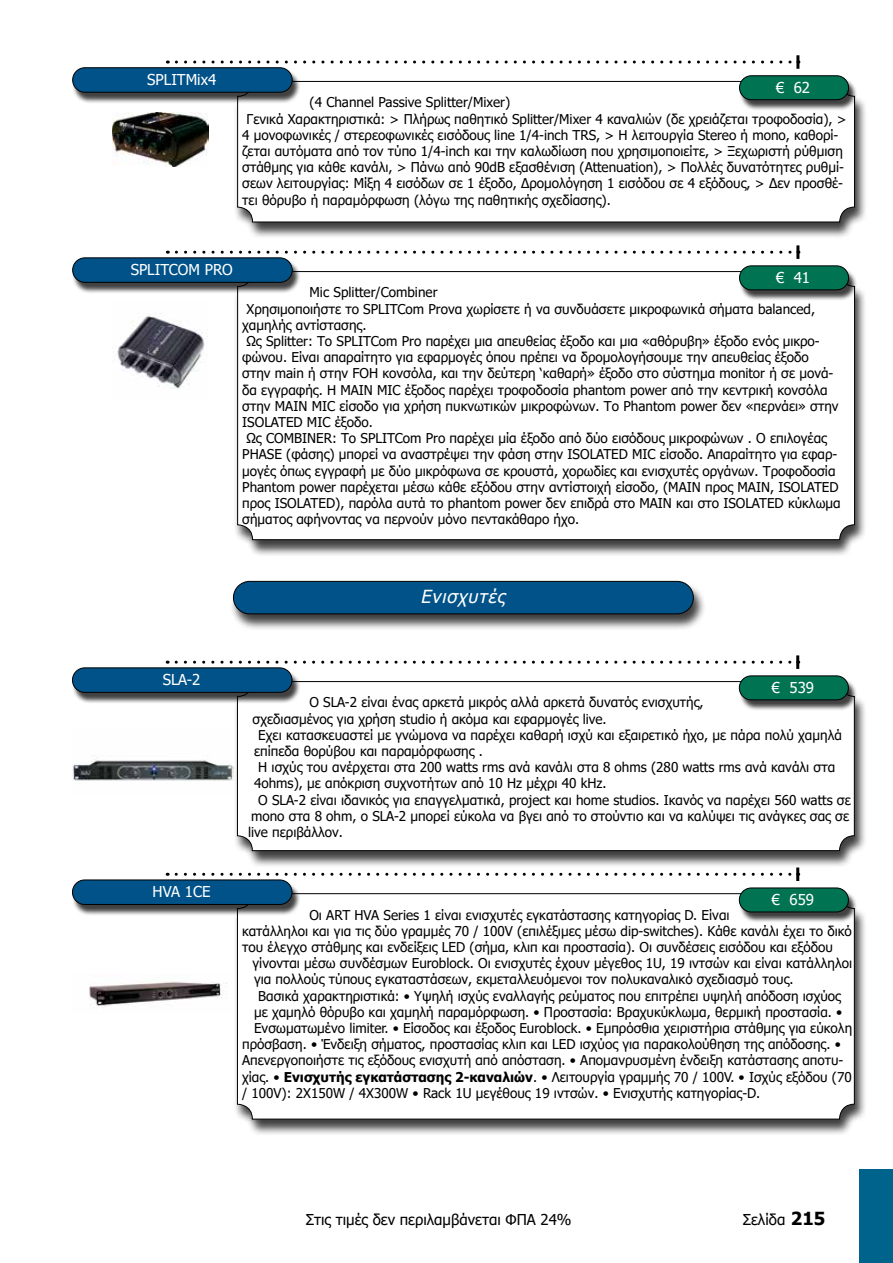
<style>
.page{position:relative;width:893px;height:1263px;background:#fff}
.page>*{position:absolute;margin:0;border:0;box-sizing:border-box;transform-origin:0 0}
.t1{font:italic 18px "Tahoma";color:#fff}
.t2{font:15px "Tahoma";color:#fff}
.t3{font:15px "Tahoma";color:#000}
.t4{font:13.5px/16.2px "Tahoma";color:#000}
.s1{font-weight:700}
.s2{font-weight:700;font-size:18px}
</style>
<div class="page">
<div style="left:859px;top:1169px;width:34px;height:94px;background:#00638c"></div>
<svg style="left:176px;top:61px;width:616px;height:3px"></svg>
<hr style="left:796px;top:55px;width:3px;height:14px;background:#000">
<div style="left:233px;top:81px;width:634px;height:158px;background:#000;opacity:.75"></div>
<div style="left:238px;top:81px;width:616px;height:141px;background:#fff;border-radius:15px"></div>
<div style="left:237px;top:81px;width:618px;height:141px;border:1px solid #000;border-radius:15px"></div>
<div style="left:739px;top:77px;width:118px;height:34px;background:#000;opacity:.75"></div>
<div style="left:739px;top:76px;width:110px;height:24px;background:#007452;border-radius:12px"></div>
<div style="left:739px;top:75px;width:110px;height:25px;border:1px solid #000;border-radius:12px"></div>
<div style="left:72px;top:69px;width:229px;height:35px;background:#000;opacity:.75"></div>
<div style="left:73px;top:68px;width:219px;height:24px;background:#005289;border-radius:12px"></div>
<div style="left:72px;top:67px;width:221px;height:26px;border:1px solid #000;border-radius:12px"></div>
<img style="left:113px;top:113px;width:96px;height:53px">
<svg style="left:176px;top:661px;width:616px;height:3px"></svg>
<hr style="left:796px;top:655px;width:3px;height:14px;background:#000">
<div style="left:233px;top:682px;width:634px;height:186px;background:#000;opacity:.75"></div>
<div style="left:237px;top:681px;width:617px;height:170px;background:#fff;border-radius:15px"></div>
<div style="left:237px;top:681px;width:618px;height:170px;border:1px solid #000;border-radius:15px"></div>
<div style="left:739px;top:677px;width:118px;height:34px;background:#000;opacity:.75"></div>
<div style="left:739px;top:676px;width:109px;height:24px;background:#007452;border-radius:12px"></div>
<div style="left:739px;top:675px;width:110px;height:25px;border:1px solid #000;border-radius:12px"></div>
<div style="left:72px;top:669px;width:229px;height:35px;background:#000;opacity:.75"></div>
<div style="left:72px;top:668px;width:220px;height:24px;background:#005289;border-radius:12px"></div>
<div style="left:72px;top:667px;width:220px;height:26px;border:1px solid #000;border-radius:12px"></div>
<img style="left:72px;top:757px;width:161px;height:24px">
<svg style="left:176px;top:873px;width:616px;height:3px"></svg>
<hr style="left:796px;top:867px;width:3px;height:14px;background:#000">
<div style="left:233px;top:894px;width:634px;height:242px;background:#000;opacity:.75"></div>
<div style="left:237px;top:894px;width:617px;height:225px;background:#fff;border-radius:15px"></div>
<div style="left:237px;top:893px;width:618px;height:226px;border:1px solid #000;border-radius:15px"></div>
<div style="left:739px;top:889px;width:118px;height:34px;background:#000;opacity:.75"></div>
<div style="left:739px;top:888px;width:109px;height:24px;background:#007452;border-radius:12px"></div>
<div style="left:739px;top:887px;width:110px;height:25px;border:1px solid #000;border-radius:12px"></div>
<div style="left:72px;top:881px;width:229px;height:35px;background:#000;opacity:.75"></div>
<div style="left:72px;top:880px;width:220px;height:24px;background:#005289;border-radius:12px"></div>
<div style="left:72px;top:879px;width:220px;height:26px;border:1px solid #000;border-radius:12px"></div>
<img style="left:89px;top:974px;width:145px;height:39px">
<svg style="left:176px;top:251px;width:616px;height:3px"></svg>
<hr style="left:796px;top:245px;width:3px;height:14px;background:#000">
<div style="left:233px;top:272px;width:634px;height:285px;background:#000;opacity:.75"></div>
<div style="left:238px;top:272px;width:616px;height:268px;background:#fff;border-radius:15px"></div>
<div style="left:739px;top:267px;width:118px;height:34px;background:#000;opacity:.75"></div>
<div style="left:739px;top:266px;width:110px;height:24px;background:#007452;border-radius:12px"></div>
<div style="left:739px;top:265px;width:110px;height:25px;border:1px solid #000;border-radius:12px"></div>
<div style="left:72px;top:259px;width:229px;height:35px;background:#000;opacity:.75"></div>
<div style="left:73px;top:258px;width:219px;height:24px;background:#005289;border-radius:12px"></div>
<div style="left:72px;top:257px;width:221px;height:26px;border:1px solid #000;border-radius:12px"></div>
<img style="left:117px;top:313px;width:91px;height:76px">
<div style="left:229px;top:581px;width:477px;height:50px;background:#000;opacity:.75"></div>
<div style="left:233px;top:581px;width:460px;height:33px;background:#005289;border-radius:16px"></div>
<div style="left:233px;top:581px;width:461px;height:33px;border:1px solid #000;border-radius:16px"></div>
<p class="t2" style="left:147px;top:70px;width:71px">SPLITMix4</p>
<p class="t2" style="left:776px;top:78px;width:35px">€ 62</p>
<p class="t4" style="left:310px;top:95px;width:202px">(4 Channel Passive Splitter/Mixer)</p>
<p class="t4" style="left:246px;top:111px;width:602px">Γενικά Χαρακτηριστικά: &gt; Πλήρως παθητικό Splitter/Mixer 4 καναλιών (δε χρειάζεται τροφοδοσία), &gt;</p>
<p class="t4" style="left:242px;top:127px;width:598px">4 μονοφωνικές / στερεοφωνικές εισόδους line 1/4-inch TRS, &gt; Η λειτουργία Stereo ή mono, καθορί-</p>
<p class="t4" style="left:242px;top:144px;width:602px">ζεται αυτόματα από τον τύπο 1/4-inch και την καλωδίωση που χρησιμοποιείτε, &gt; Ξεχωριστή ρύθμιση</p>
<p class="t4" style="left:242px;top:160px;width:603px">στάθμης για κάθε κανάλι, &gt; Πάνω από 90dB εξασθένιση (Attenuation), &gt; Πολλές δυνατότητες ρυθμί-</p>
<p class="t4" style="left:242px;top:176px;width:602px">σεων λειτουργίας: Μίξη 4 εισόδων σε 1 έξοδο, Δρομολόγηση 1 εισόδου σε 4 εξόδους, &gt; Δεν προσθέ-</p>
<p class="t4" style="left:242px;top:192px;width:370px">τει θόρυβο ή παραμόρφωση (λόγω της παθητικής σχεδίασης).</p>
<p class="t2" style="left:131px;top:260px;width:104px">SPLITCOM PRO</p>
<p class="t2" style="left:776px;top:268px;width:35px">€ 41</p>
<p class="t4" style="left:310px;top:285px;width:129px">Mic Splitter/Combiner</p>
<p class="t4" style="left:246px;top:301px;width:570px">Χρησιμοποιήστε το SPLITCom Proνα χωρίσετε ή να συνδυάσετε μικροφωνικά σήματα balanced,</p>
<p class="t4" style="left:242px;top:318px;width:126px">χαμηλής αντίστασης.</p>
<p class="t4" style="left:246px;top:334px;width:575px">Ως Splitter: Το SPLITCom Pro παρέχει μια απευθείας έξοδο και μια «αθόρυβη» έξοδο ενός μικρο-</p>
<p class="t4" style="left:242px;top:350px;width:568px">φώνου. Είναι απαραίτητο για εφαρμογές όπου πρέπει να δρομολογήσουμε την απευθείας έξοδο</p>
<p class="t4" style="left:242px;top:366px;width:593px">στην main ή στην FOH κονσόλα, και την δεύτερη ‘καθαρή» έξοδο στο σύστημα monitor ή σε μονά-</p>
<p class="t4" style="left:242px;top:382px;width:587px">δα εγγραφής. Η MAIN MIC έξοδος παρέχει τροφοδοσία phantom power από την κεντρική κονσόλα</p>
<p class="t4" style="left:242px;top:399px;width:598px">στην MAIN MIC είσοδο για χρήση πυκνωτικών μικροφώνων. Το Phantom power δεν «περνάει» στην</p>
<p class="t4" style="left:242px;top:415px;width:132px">ISOLATED MIC έξοδο.</p>
<p class="t4" style="left:246px;top:431px;width:582px">Ως COMBINER: Το SPLITCom Pro παρέχει μία έξοδο από δύο εισόδους μικροφώνων . Ο επιλογέας</p>
<p class="t4" style="left:242px;top:447px;width:596px">PHASE (φάσης) μπορεί να αναστρέψει την φάση στην ISOLATED MIC είσοδο. Απαραίτητο για εφαρ-</p>
<p class="t4" style="left:242px;top:463px;width:595px">μογές όπως εγγραφή με δύο μικρόφωνα σε κρουστά, χορωδίες και ενισχυτές οργάνων. Τροφοδοσία</p>
<p class="t4" style="left:242px;top:480px;width:598px">Phantom power παρέχεται μέσω κάθε εξόδου στην αντίστοιχή είσοδο, (MAIN προς MAIN, ISOLATED</p>
<p class="t4" style="left:242px;top:496px;width:600px">προς ISOLATED), παρόλα αυτά το phantom power δεν επιδρά στο MAIN και στο ISOLATED κύκλωμα</p>
<p class="t4" style="left:242px;top:512px;width:338px">σήματος αφήνοντας να περνούν μόνο πεντακάθαρο ήχο.</p>
<h1 class="t1" style="left:420px;top:584px;width:91px">Ενισχυτές</h1>
<p class="t2" style="left:163px;top:670px;width:39px">SLA-2</p>
<p class="t2" style="left:153px;top:882px;width:59px">HVA 1CE</p>
<p class="t2" style="left:772px;top:678px;width:44px">€ 539</p>
<p class="t4" style="left:309px;top:695px;width:396px">Ο SLA-2 είναι ένας αρκετά μικρός αλλά αρκετά δυνατός ενισχυτής,</p>
<p class="t4" style="left:253px;top:711px;width:355px">σχεδιασμένος για χρήση studio ή ακόμα και εφαρμογές live.</p>
<p class="t4" style="left:258px;top:728px;width:585px">Εχει κατασκευαστεί με γνώμονα να παρέχει καθαρή ισχύ και εξαιρετικό ήχο, με πάρα πολύ χαμηλά</p>
<p class="t4" style="left:254px;top:744px;width:230px">επίπεδα θορύβου και παραμόρφωσης .</p>
<p class="t4" style="left:258px;top:760px;width:578px">Η ισχύς του ανέρχεται στα 200 watts rms ανά κανάλι στα 8 ohms (280 watts rms ανά κανάλι στα</p>
<p class="t4" style="left:254px;top:776px;width:354px">4ohms), με απόκριση συχνοτήτων από 10 Hz μέχρι 40 kHz.</p>
<p class="t4" style="left:258px;top:792px;width:594px">O SLA-2 είναι ιδανικός για επαγγελματικά, project και home studios. Ικανός να παρέχει 560 watts σε</p>
<p class="t4" style="left:251px;top:809px;width:600px">mono στα 8 ohm, ο SLA-2 μπορεί εύκολα να βγει από το στούντιο και να καλύψει τις ανάγκες σας σε</p>
<p class="t4" style="left:248px;top:825px;width:96px">live περιβάλλον.</p>
<p class="t2" style="left:772px;top:890px;width:44px">€ 659</p>
<p class="t4" style="left:242px;top:907px;width:611px;text-indent:67px">Οι ART HVA Series 1 είναι ενισχυτές εγκατάστασης κατηγορίας D. Είναι<br>κατάλληλοι και για τις δύο γραμμές 70 / 100V (επιλέξιμες μέσω dip-switches). Κάθε κανάλι έχει το δικό του έλεγχο στάθμης και ενδείξεις LED (σήμα, κλιπ και προστασία). Οι συνδέσεις εισόδου και εξόδου</p>
<p class="t4" style="left:253px;top:956px;width:601px">γίνονται μέσω συνδέσμων Euroblock. Οι ενισχυτές έχουν μέγεθος 1U, 19 ιντσών και είναι κατάλληλοι</p>
<p class="t4" style="left:254px;top:972px;width:541px">για πολλούς τύπους εγκαταστάσεων, εκμεταλλευόμενοι τον πολυκαναλικό σχεδιασμό τους.</p>
<p class="t4" style="left:258px;top:988px;width:584px">Βασικά χαρακτηριστικά: • Υψηλή ισχύς εναλλαγής ρεύματος που επιτρέπει υψηλή απόδοση ισχύος</p>
<p class="t4" style="left:254px;top:1004px;width:590px">με χαμηλό θόρυβο και χαμηλή παραμόρφωση. • Προστασία: Βραχυκύκλωμα, θερμική προστασία. •</p>
<p class="t4" style="left:254px;top:1021px;width:600px">Ενσωματωμένο limiter. • Είσοδος και έξοδος Euroblock. • Εμπρόσθια χειριστήρια στάθμης για εύκολη</p>
<p class="t4" style="left:242px;top:1037px;width:600px">πρόσβαση. • Ένδειξη σήματος, προστασίας κλιπ και LED ισχύος για παρακολούθηση της απόδοσης. •</p>
<p class="t4" style="left:242px;top:1053px;width:603px">Απενεργοποιήστε τις εξόδους ενισχυτή από απόσταση. • Απομανρυσμένη ένδειξη κατάστασης αποτυ-</p>
<p class="t4" style="left:242px;top:1069px;width:611px">χίας. • <span class="s1">Ενισχυτής εγκατάστασης 2-καναλιών</span>. • Λειτουργία γραμμής 70 / 100V. • Ισχύς εξόδου (70</p>
<p class="t4" style="left:242px;top:1085px;width:520px">/ 100V): 2X150W / 4X300W • Rack 1U μεγέθους 19 ιντσών. • Ενισχυτής κατηγορίας-D.</p>
<p class="t3" style="left:306px;top:1209px;width:267px">Στις τιμές δεν περιλαμβάνεται ΦΠΑ 24%</p>
<p class="t3" style="left:743px;top:1209px;width:84px">Σελίδα <span class="s2">215</span></p>
</div>
